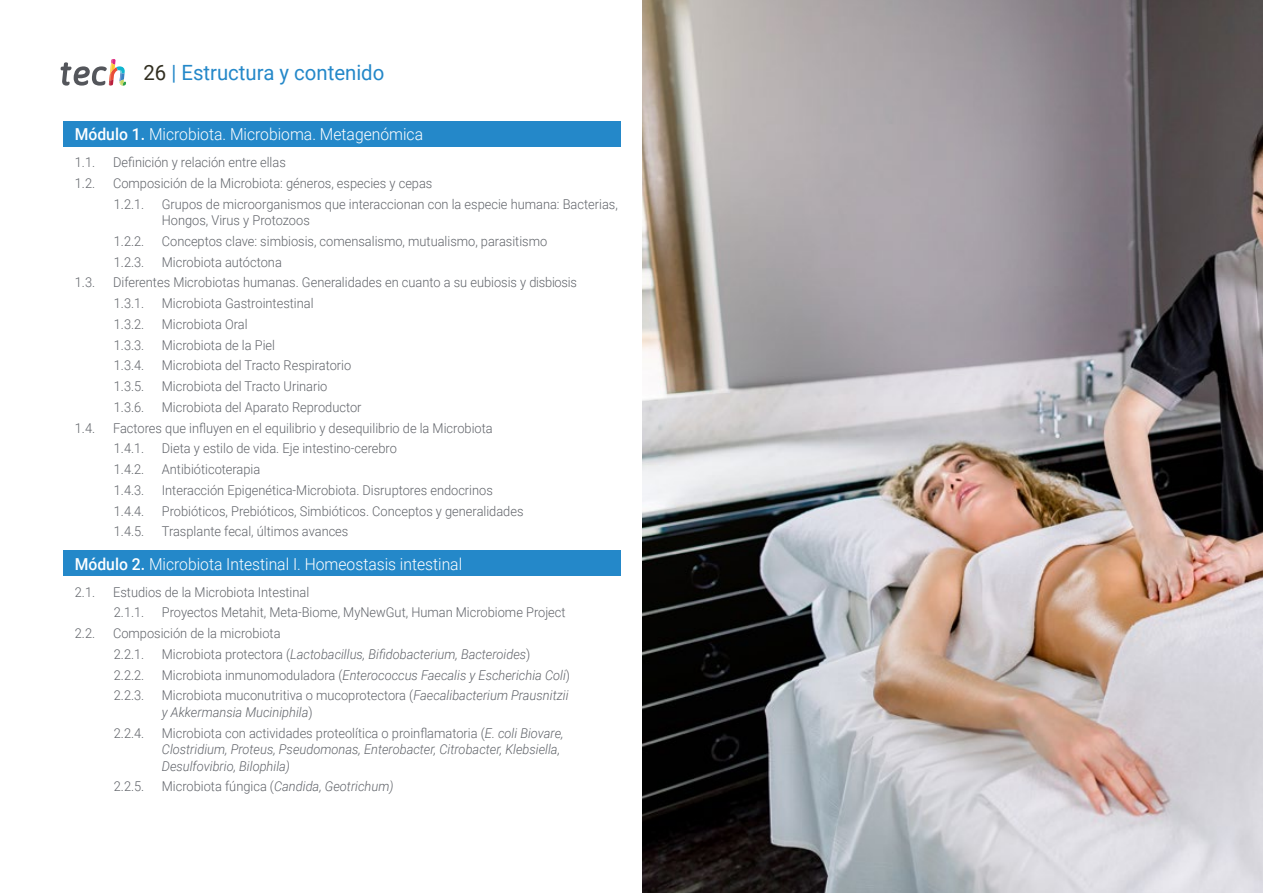
<style>
.page{position:relative;width:1263px;height:893px;background:#fff}
.page>*{position:absolute;margin:0;border:0;box-sizing:border-box;transform-origin:0 0}
.t1{font:21px "Roboto";color:#2488c9}
.t2{font:300 16.5px "Roboto";color:#fff;scale:.95 1}
.t3{font:300 13.5px/20.7px "Roboto";color:#61646a;scale:.95 1}
.t4{font:italic 300 13.5px/16.5px "Roboto";color:#61646a;scale:.95 1}
.s1{color:#312e20}
.s2{font-weight:500}
.s3{font-style:normal}
</style>
<div class="page">
<div style="left:64px;top:121px;width:557px;height:25px;background:#2488c9"></div>
<div style="left:64px;top:551px;width:557px;height:25px;background:#2488c9"></div>
<img style="left:642px;top:0;width:621px;height:893px">
<svg style="left:61px;top:59px;width:65px;height:27px"></svg>
<h1 class="t1" style="left:144px;top:57px;width:242px"><span class="s1">26</span> | Estructura y contenido</h1>
<p class="t2" style="left:75px;top:123px;width:368px"><span class="s2">Módulo 1.</span> Microbiota. Microbioma. Metagenómica</p>
<p class="t3" style="left:75px;top:151px;width:23px">1.1.</p>
<p class="t3" style="left:113px;top:151px;width:183px">Definición y relación entre ellas</p>
<p class="t3" style="left:75px;top:172px;width:23px">1.2.</p>
<p class="t3" style="left:113px;top:172px;width:338px">Composición de la Microbiota: géneros, especies y cepas<br>1.2.1.</p>
<p class="t3" style="left:162px;top:195px;width:481px;line-height:16.5px">Grupos de microorganismos que interaccionan con la especie humana: Bacterias,<br>Hongos, Virus y Protozoos</p>
<p class="t3" style="left:114px;top:230px;width:34px">1.2.2.</p>
<p class="t3" style="left:162px;top:230px;width:407px">Conceptos clave: simbiosis, comensalismo, mutualismo, parasitismo</p>
<p class="t3" style="left:114px;top:251px;width:34px">1.2.3.</p>
<p class="t3" style="left:162px;top:251px;width:128px">Microbiota autóctona</p>
<p class="t3" style="left:75px;top:272px;width:23px">1.3.</p>
<p class="t3" style="left:113px;top:272px;width:490px">Diferentes Microbiotas humanas. Generalidades en cuanto a su eubiosis y disbiosis<br>1.3.1.</p>
<p class="t3" style="left:162px;top:292px;width:161px">Microbiota Gastrointestinal</p>
<p class="t3" style="left:114px;top:313px;width:34px">1.3.2.</p>
<p class="t3" style="left:162px;top:313px;width:92px">Microbiota Oral</p>
<p class="t3" style="left:114px;top:334px;width:34px">1.3.3.</p>
<p class="t3" style="left:162px;top:334px;width:121px">Microbiota de la Piel</p>
<p class="t3" style="left:114px;top:355px;width:34px">1.3.4.</p>
<p class="t3" style="left:162px;top:355px;width:201px">Microbiota del Tracto Respiratorio</p>
<p class="t3" style="left:114px;top:375px;width:34px">1.3.5.</p>
<p class="t3" style="left:162px;top:375px;width:176px">Microbiota del Tracto Urinario</p>
<p class="t3" style="left:114px;top:396px;width:34px">1.3.6.</p>
<p class="t3" style="left:162px;top:396px;width:212px">Microbiota del Aparato Reproductor</p>
<p class="t3" style="left:75px;top:417px;width:23px">1.4.</p>
<p class="t3" style="left:113px;top:417px;width:401px">Factores que influyen en el equilibrio y desequilibrio de la Microbiota<br>1.4.1.</p>
<p class="t3" style="left:162px;top:438px;width:249px">Dieta y estilo de vida. Eje intestino-cerebro</p>
<p class="t3" style="left:114px;top:458px;width:34px">1.4.2.</p>
<p class="t3" style="left:162px;top:458px;width:105px">Antibióticoterapia</p>
<p class="t3" style="left:114px;top:479px;width:34px">1.4.3.</p>
<p class="t3" style="left:162px;top:479px;width:350px">Interacción Epigenética-Microbiota. Disruptores endocrinos</p>
<p class="t3" style="left:114px;top:500px;width:34px">1.4.4.</p>
<p class="t3" style="left:162px;top:500px;width:382px">Probióticos, Prebióticos, Simbióticos. Conceptos y generalidades</p>
<p class="t3" style="left:114px;top:521px;width:34px">1.4.5.</p>
<p class="t3" style="left:162px;top:521px;width:198px">Trasplante fecal, últimos avances</p>
<p class="t2" style="left:75px;top:552px;width:409px"><span class="s2">Módulo 2.</span> Microbiota Intestinal I. Homeostasis intestinal</p>
<p class="t3" style="left:75px;top:581px;width:23px">2.1.</p>
<p class="t3" style="left:113px;top:581px;width:208px">Estudios de la Microbiota Intestinal<br>2.1.1.</p>
<p class="t3" style="left:162px;top:602px;width:426px">Proyectos Metahit, Meta-Biome, MyNewGut, Human Microbiome Project</p>
<p class="t3" style="left:75px;top:622px;width:23px">2.2.</p>
<p class="t3" style="left:113px;top:622px;width:178px">Composición de la microbiota<br>2.2.1.</p>
<p class="t4" style="left:162px;top:645px;width:389px"><span class="s3">Microbiota protectora (</span>Lactobacillus, Bifidobacterium, Bacteroides<span class="s3">)</span></p>
<p class="t3" style="left:114px;top:664px;width:34px">2.2.2.</p>
<p class="t4" style="left:162px;top:666px;width:431px"><span class="s3">Microbiota inmunomoduladora (</span>Enterococcus Faecalis y Escherichia Coli<span class="s3">)</span></p>
<p class="t3" style="left:114px;top:685px;width:34px">2.2.3.</p>
<p class="t4" style="left:162px;top:687px;width:430px"><span class="s3">Microbiota muconutritiva o mucoprotectora (</span>Faecalibacterium Prausnitzii y Akkermansia Muciniphila<span class="s3">)</span></p>
<p class="t3" style="left:114px;top:722px;width:34px">2.2.4.</p>
<p class="t4" style="left:162px;top:724px;width:424px"><span class="s3">Microbiota con actividades proteolítica o proinflamatoria (</span>E. coli Biovare,<br>Clostridium, Proteus, Pseudomonas, Enterobacter, Citrobacter, Klebsiella,<br>Desulfovibrio, Bilophila)</p>
<p class="t3" style="left:114px;top:776px;width:34px">2.2.5.</p>
<p class="t4" style="left:162px;top:778px;width:245px"><span class="s3">Microbiota fúngica (</span>Candida, Geotrichum)</p>
</div>
